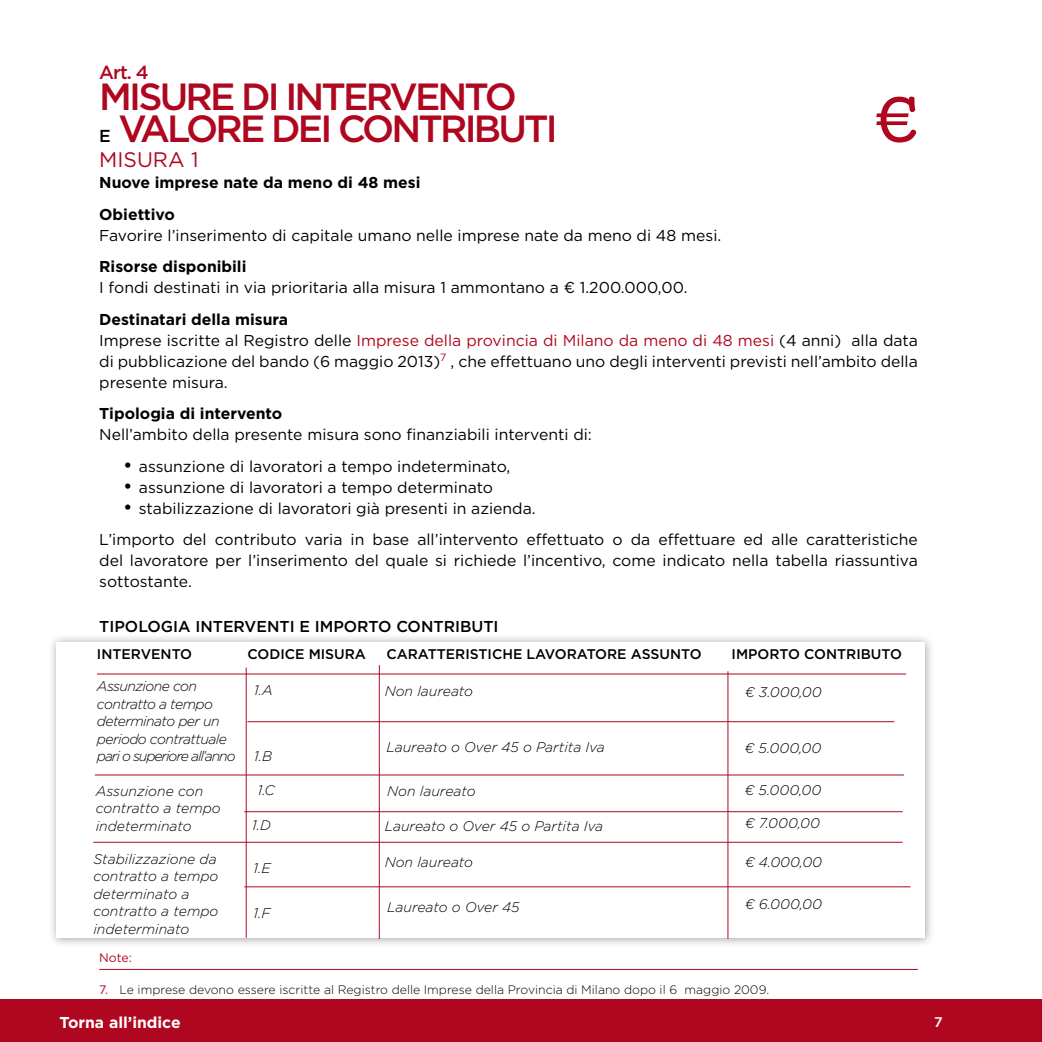
<style>
.page{position:relative;width:1042px;height:1042px;background:#fff}
.page>*{position:absolute;margin:0;border:0;box-sizing:border-box;transform-origin:0 0}
.t1{font:500 37.8px/31.5px "Gotham";letter-spacing:-.075em;color:#af071f}
.t2{font:21px "Gotham";color:#af071f}
.t3{font:500 18.9px "Gotham";color:#af071f}
.t4{font:15.75px/21px "Gotham";color:#000}
.t5{font:700 15.75px/31.5px "Gotham";color:#000}
.t6{font:500 15.75px "Gotham";color:#000}
.t7{font:700 15.75px "Gotham";color:#fff}
.t8{font:italic 300 14px/17.5px "Gotham";color:#000}
.t9{font:italic 300 14px/17.5px "Gotham";letter-spacing:-.04em;color:#000}
.t10{font:500 14px "Gotham";color:#000}
.t11{font:500 14px "Gotham";color:#fff}
.t12{font:300 12.25px "Gotham";color:#000}
.t13{font:12.25px "Gotham";color:#af071f}
.s1{font-size:17.32px;color:#000}
.s2{font-weight:700}
.s3{color:#af071f}
.s4{font-family:"Times New Roman";font-size:21px}
.s5{font-weight:400;color:#af071f}
</style>
<div class="page">
<div style="left:0;top:1000px;width:1042px;height:42px;background:#af071f"></div>
<div style="left:47px;top:633px;width:889px;height:315px;background:#000;opacity:.36"></div>
<div style="left:56px;top:642px;width:869px;height:296px;background:#fff"></div>
<hr style="left:95px;top:774px;width:809px;height:1px;background:#af071f">
<hr style="left:97px;top:673px;width:809px;height:1px;background:#af071f">
<hr style="left:246px;top:667px;width:1px;height:271px;background:#af071f">
<hr style="left:379px;top:665px;width:1px;height:274px;background:#af071f">
<hr style="left:247px;top:721px;width:647px;height:1px;background:#af071f">
<hr style="left:244px;top:811px;width:658px;height:1px;background:#af071f">
<hr style="left:727px;top:671px;width:1px;height:268px;background:#af071f">
<svg style="left:876px;top:97px;width:40px;height:46px"></svg>
<hr style="left:93px;top:842px;width:809px;height:1px;background:#af071f">
<hr style="left:244px;top:886px;width:666px;height:1px;background:#af071f">
<hr style="left:99px;top:969px;width:819px;height:1px;background:#af071f">
<p class="t3" style="left:99px;top:60px;width:51px">Art. 4</p>
<h1 class="t1" style="left:99px;top:81px;width:460px">MISURE DI INTERVENTO<br><span class="s1">E</span> VALORE DEI CONTRIBUTI</h1>
<h2 class="t2" style="left:99px;top:146px;width:101px">MISURA 1</h2>
<p class="t5" style="left:99px;top:167px;width:323px">Nuove imprese nate da meno di 48 mesi<br>Obiettivo</p>
<p class="t4" style="left:99px;top:224px;width:623px">Favorire l’inserimento di capitale umano nelle imprese nate da meno di 48 mesi.</p>
<p class="t5" style="left:99px;top:251px;width:149px">Risorse disponibili</p>
<p class="t4" style="left:99px;top:277px;width:590px">I fondi destinati in via prioritaria alla misura 1 ammontano a € 1.200.000,00.</p>
<p class="t4" style="left:99px;top:308px;width:820px"><span class="s2">Destinatari della misura<br></span>Imprese iscritte al Registro delle <span class="s3">Imprese della provincia di Milano da meno di 48 mesi</span> (4 anni) alla data di pubblicazione del bando (6 maggio 2013)<sup>7</sup> , che effettuano uno degli interventi previsti nell’ambito della presente misura.</p>
<p class="t5" style="left:99px;top:398px;width:184px">Tipologia di intervento</p>
<p class="t4" style="left:99px;top:424px;width:494px">Nell’ambito della presente misura sono finanziabili interventi di:</p>
<p class="t4" style="left:124px;top:455px;width:388px"><span class="s4">•</span> assunzione di lavoratori a tempo indeterminato,</p>
<p class="t4" style="left:124px;top:476px;width:370px"><span class="s4">•</span> assunzione di lavoratori a tempo determinato</p>
<p class="t4" style="left:99px;top:492px;width:820px;line-height:31.5px;text-indent:25px"><span class="s4">•</span> stabilizzazione di lavoratori già presenti in azienda.<br>L’importo del contributo varia in base all’intervento effettuato o da effettuare ed alle caratteristiche</p>
<p class="t4" style="left:99px;top:550px;width:820px">del lavoratore per l’inserimento del quale si richiede l’incentivo, come indicato nella tabella riassuntiva sottostante.</p>
<p class="t6" style="left:99px;top:616px;width:401px">TIPOLOGIA INTERVENTI E IMPORTO CONTRIBUTI</p>
<p class="t10" style="left:97px;top:645px;width:97px">INTERVENTO</p>
<p class="t10" style="left:247px;top:645px;width:120px">CODICE MISURA</p>
<p class="t10" style="left:386px;top:645px;width:317px">CARATTERISTICHE LAVORATORE ASSUNTO</p>
<p class="t10" style="left:731px;top:645px;width:172px">IMPORTO CONTRIBUTO</p>
<p class="t9" style="left:97px;top:677px;width:140px">Assunzione con contratto a tempo determinato per un periodo contrattuale pari o superiore all’anno</p>
<p class="t8" style="left:96px;top:781px;width:126px">Assunzione con contratto a tempo indeterminato</p>
<p class="t8" style="left:254px;top:681px;width:20px">1.A</p>
<p class="t8" style="left:385px;top:682px;width:90px">Non laureato</p>
<p class="t8" style="left:745px;top:683px;width:78px">€ 3.000,00</p>
<p class="t8" style="left:386px;top:738px;width:220px">Laureato o Over 45 o Partita Iva</p>
<p class="t8" style="left:745px;top:739px;width:78px">€ 5.000,00</p>
<p class="t8" style="left:745px;top:781px;width:78px">€ 5.000,00</p>
<p class="t8" style="left:254px;top:746px;width:19px">1.B</p>
<p class="t8" style="left:258px;top:781px;width:19px">1.C</p>
<p class="t8" style="left:387px;top:782px;width:90px">Non laureato</p>
<p class="t8" style="left:385px;top:817px;width:220px">Laureato o Over 45 o Partita Iva</p>
<p class="t8" style="left:385px;top:853px;width:90px">Non laureato</p>
<p class="t8" style="left:387px;top:897px;width:134px">Laureato o Over 45</p>
<p class="t8" style="left:745px;top:813px;width:76px">€ 7.000,00</p>
<p class="t8" style="left:745px;top:853px;width:79px">€ 4.000,00</p>
<p class="t8" style="left:745px;top:895px;width:79px">€ 6.000,00</p>
<p class="t8" style="left:252px;top:816px;width:20px">1.D</p>
<p class="t8" style="left:253px;top:859px;width:18px">1.E</p>
<p class="t8" style="left:253px;top:903px;width:19px">1.F</p>
<p class="t8" style="left:93px;top:849px;width:126px">Stabilizzazione da contratto a tempo determinato a contratto a tempo indeterminato</p>
<p class="t13" style="left:99px;top:950px;width:34px">Note:</p>
<p class="t12" style="left:99px;top:982px;width:671px"><span class="s5">7.</span> Le imprese devono essere iscritte al Registro delle Imprese della Provincia di Milano dopo il 6 maggio 2009.</p>
<p class="t7" style="left:60px;top:1012px;width:123px">Torna all’indice</p>
<p class="t11" style="left:934px;top:1012px;width:10px">7</p>
</div>
